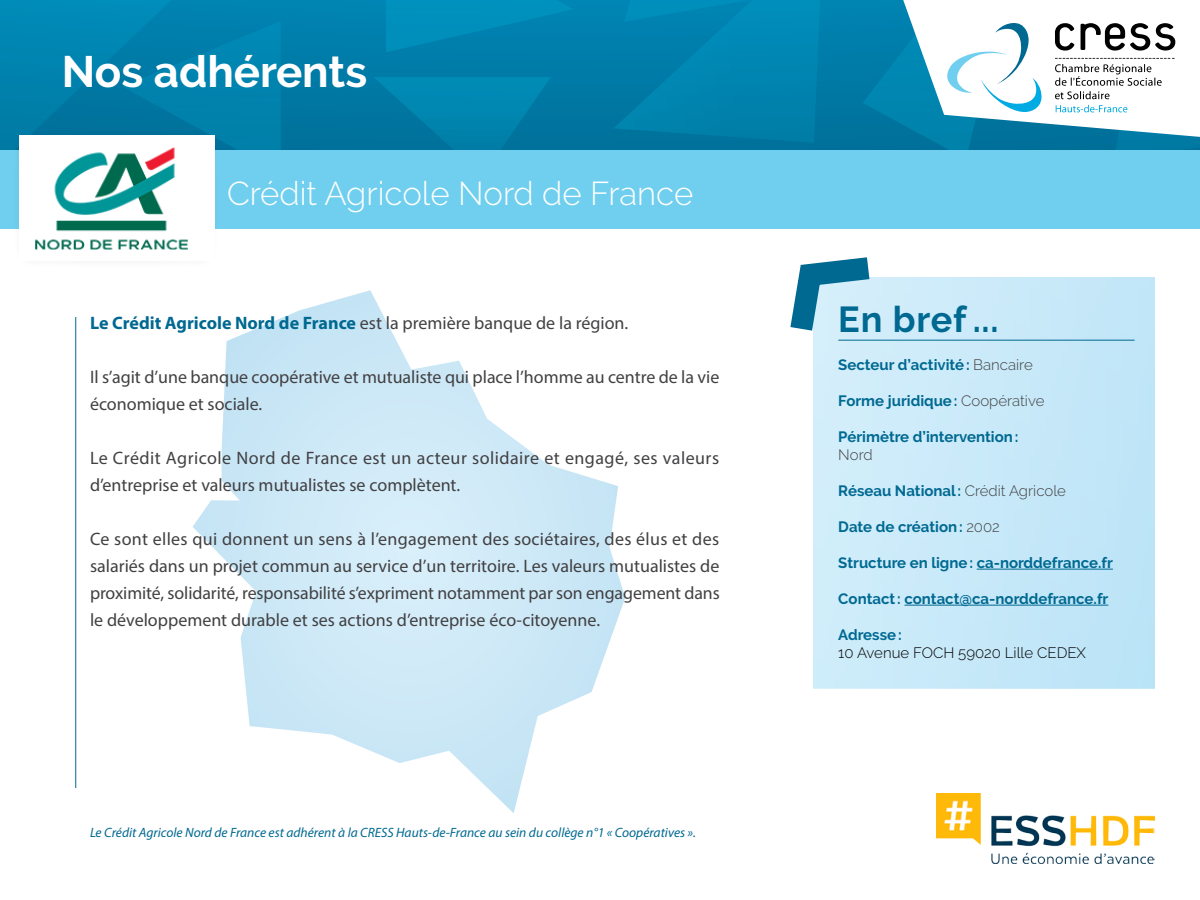
<style>
.page{position:relative;width:1200px;height:900px;background:#fff}
.page>*{position:absolute;margin:0;border:0;box-sizing:border-box;transform-origin:0 0}
.t1{font:700 43.95px "Raleway";color:#fff}
.t2{font:700 36px "Raleway";letter-spacing:.015em;color:#006991}
.t3{font:300 33px "Raleway";color:#fff}
.t4{font:18px/27px "Myriad Pro";color:#414042}
.t5{font:18px/27px "Myriad Pro";letter-spacing:.02em;color:#414042}
.t6{font:700 15px "Raleway";color:#006991}
.t7{font:300 15px "Raleway";color:#000}
.t8{font:300 15px "Raleway";color:#414042}
.t9{font:italic 13.5px "Myriad Pro";color:#006991}
.s1{font-weight:700;color:#006991}
.s2{font-weight:300;color:#414042}
</style>
<div class="page">
<svg style="left:193px;top:290px;width:432px;height:523px"></svg>
<div style="left:814px;top:278px;width:341px;height:410px;background:#c8e9f8"></div>
<hr style="left:838px;top:340px;width:297px;height:1px;background:#006991">
<svg style="left:790px;top:257px;width:103px;height:97px"></svg>
<hr style="left:75px;top:317px;width:1px;height:471px;background:#006991">
<hr style="left:977px;top:569px;width:136px;height:1px;background:#006991">
<hr style="left:904px;top:605px;width:204px;height:1px;background:#006991">
<div style="left:0;top:150px;width:1200px;height:78px;background:#70cfee"></div>
<div style="left:0;top:0;width:1200px;height:150px;background:linear-gradient(to bottom,#0085b4,#00709a)"></div>
<svg style="left:386px;top:0;width:188px;height:52px;background:#0089b6"></svg>
<svg style="left:614px;top:0;width:216px;height:143px;background:#0082ae"></svg>
<svg style="left:0;top:0;width:281px;height:150px;background:#0081ad"></svg>
<svg style="left:373px;top:77px;width:178px;height:73px;background:#007fa9"></svg>
<svg style="left:863px;top:0;width:337px;height:150px"></svg>
<div style="left:9px;top:126px;width:215px;height:47px;background:#000;opacity:.45"></div>
<div style="left:9px;top:223px;width:215px;height:48px;background:#fcfcfc"></div>
<div style="left:10px;top:123px;width:47px;height:150px;background:#000;opacity:.45"></div>
<div style="left:175px;top:123px;width:47px;height:150px;background:#000;opacity:.45"></div>
<div style="left:19px;top:136px;width:195px;height:125px;background:#fff"></div>
<img style="left:35px;top:147px;width:153px;height:103px">
<img style="left:936px;top:794px;width:219px;height:70px">
<h1 class="t1" style="left:62px;top:46px;width:307px">Nos adhérents</h1>
<h3 class="t3" style="left:227px;top:174px;width:468px">Crédit Agricole Nord de France</h3>
<p class="t4" style="left:90px;top:309px;width:540px"><span class="s1">Le Crédit Agricole Nord de France</span> est la première banque de la région.</p>
<p class="t4" style="left:90px;top:363px;width:631px">Il s’agit d’une banque coopérative et mutualiste qui place l’homme au centre de la vie économique et sociale.</p>
<p class="t5" style="left:90px;top:444px;width:631px">Le Crédit Agricole Nord de France est un acteur solidaire et engagé, ses valeurs d’entreprise et valeurs mutualistes se complètent.</p>
<p class="t4" style="left:90px;top:525px;width:631px;text-align:justify">Ce sont elles qui donnent un sens à l’engagement des sociétaires, des élus et des salariés dans un projet commun au service d’un territoire. Les valeurs mutualistes de proximité, solidarité, responsabilité s’expriment notamment par son engagement dans le développement durable et ses actions d’entreprise éco-citoyenne.</p>
<p class="t9" style="left:90px;top:824px;width:608px">Le Crédit Agricole Nord de France est adhérent à la CRESS Hauts-de-France au sein du collège n°1 « Coopératives ».</p>
<h2 class="t2" style="left:838px;top:299px;width:162px">En bref...</h2>
<p class="t6" style="left:838px;top:356px;width:196px">Secteur d’activité: <span class="s2">Bancaire</span></p>
<p class="t6" style="left:838px;top:392px;width:208px">Forme juridique: <span class="s2">Coopérative</span></p>
<p class="t6" style="left:838px;top:428px;width:182px">Périmètre d’intervention:</p>
<p class="t8" style="left:838px;top:446px;width:36px">Nord</p>
<p class="t6" style="left:838px;top:482px;width:229px">Réseau National: <span class="s2">Crédit Agricole</span></p>
<p class="t6" style="left:838px;top:518px;width:163px">Date de création: <span class="s2">2002</span></p>
<p class="t6" style="left:838px;top:554px;width:276px">Structure en ligne: ca-norddefrance.fr</p>
<p class="t6" style="left:838px;top:590px;width:272px">Contact: contact@ca-norddefrance.fr</p>
<p class="t6" style="left:838px;top:626px;width:65px">Adresse:</p>
<p class="t7" style="left:838px;top:644px;width:249px">10 Avenue FOCH 59020 Lille CEDEX</p>
</div>
